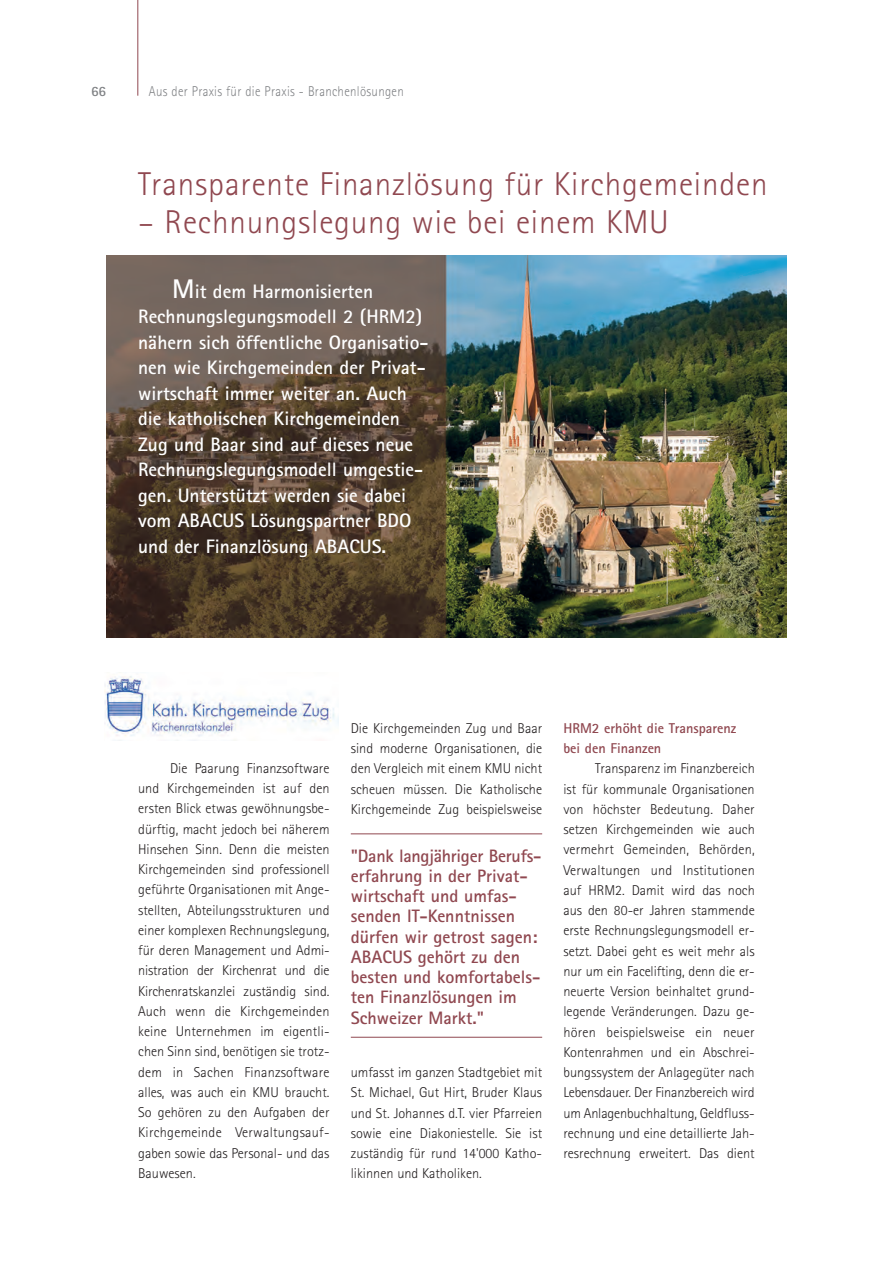
<style>
.page{position:relative;width:893px;height:1263px;background:#fff}
.page>*{position:absolute;margin:0;border:0;box-sizing:border-box;transform-origin:0 0}
.t1{font:300 33px "Rotis Sans Serif";letter-spacing:.025em;color:#904850}
.t2{font:700 19.5px/25.5px "Rotis Sans Serif";color:#fff}
.t3{font:700 18px/20.2px "Rotis Sans Serif";color:#904850}
.t4{font:300 14.25px/20.2px "Rotis Sans Serif";color:#231f20;text-align:justify}
.t5{font:300 14.25px "Rotis Sans Serif";letter-spacing:.025em;color:#808285;scale:.9 1}
.t6{font:700 14.25px/20.2px "Rotis Sans Serif";color:#904850}
.t7{font:700 14.25px "Rotis Sans Serif";color:#808285}
.s1{font-size:27px}
</style>
<div class="page">
<hr style="left:137px;top:0;width:1px;height:96px;background:#904850">
<img style="left:106px;top:255px;width:681px;height:382px">
<hr style="left:351px;top:833px;width:191px;height:1px;background:#904850">
<hr style="left:351px;top:1037px;width:191px;height:1px;background:#904850">
<img style="left:104px;top:676px;width:234px;height:61px">
<p class="t7" style="left:91px;top:82px;width:17px">66</p>
<p class="t5" style="left:149px;top:83px;width:285px">Aus der Praxis für die Praxis - Branchenlösungen</p>
<h1 class="t1" style="left:138px;top:165px;width:631px">Transparente Finanzlösung für Kirchgemeinden</h1>
<h1 class="t1" style="left:138px;top:203px;width:532px">– Rechnungslegung wie bei einem KMU</h1>
<p class="t2" style="left:138px;top:278px;width:292px;text-indent:34px"><span class="s1">M</span>it dem Harmonisierten<br>Rechnungslegungsmodell 2 (HRM2) nähern sich öffentliche Organisatio&shy;nen wie Kirchgemeinden der Privat&shy;wirtschaft immer weiter an. Auch die katholischen Kirchgemeinden<br>Zug und Baar sind auf dieses neue<br>Rechnungslegungsmodell umgestie&shy;gen. Unterstützt werden sie dabei vom ABACUS Lösungspartner BDO und der Finanzlösung ABACUS.</p>
<p class="t4" style="left:138px;top:758px;width:193px;text-indent:32px">Die Paarung Finanzsoftware und Kirchgemeinden ist auf den ersten Blick etwas gewöhnungsbe&shy;dürftig, macht jedoch bei näherem Hinsehen Sinn. Denn die meisten Kirchgemeinden sind professionell geführte Organisationen mit Ange&shy;stellten, Abteilungsstrukturen und einer komplexen Rechnungslegung, für deren Management und Admi&shy;nistration der Kirchenrat und die Kirchenratskanzlei zuständig sind.<br>Auch wenn die Kirchgemeinden keine Unternehmen im eigentli&shy;chen Sinn sind, benötigen sie trotz&shy;dem in Sachen Finanzsoftware alles, was auch ein KMU braucht.<br>So gehören zu den Aufgaben der Kirchgemeinde Verwaltungsauf&shy;gaben sowie das Personal- und das Bauwesen.</p>
<p class="t4" style="left:351px;top:718px;width:193px">Die Kirchgemeinden Zug und Baar sind moderne Organisationen, die den Vergleich mit einem KMU nicht scheuen müssen. Die Katholische Kirchgemeinde Zug beispielsweise</p>
<p class="t3" style="left:351px;top:845px;width:192px">"Dank langjähriger Berufs&shy;erfahrung in der Privat&shy;wirtschaft und umfas&shy;senden IT-Kenntnissen dürfen wir getrost sagen:<br>ABACUS gehört zu den besten und komfortabels&shy;ten Finanzlösungen im<br>Schweizer Markt."</p>
<p class="t4" style="left:351px;top:1062px;width:193px">umfasst im ganzen Stadtgebiet mit St. Michael, Gut Hirt, Bruder Klaus und St. Johannes d.T. vier Pfarreien sowie eine Diakoniestelle. Sie ist zuständig für rund 14'000 Katho&shy;likinnen und Katholiken.</p>
<p class="t6" style="left:563px;top:717px;width:175px">HRM2 erhöht die Transparenz bei den Finanzen</p>
<p class="t4" style="left:563px;top:758px;width:193px;text-indent:32px">Transparenz im Finanzbereich ist für kommunale Organisationen von höchster Bedeutung. Daher setzen Kirchgemeinden wie auch vermehrt Gemeinden, Behörden, Verwaltungen und Institutionen auf HRM2. Damit wird das noch aus den 80-er Jahren stammende erste Rechnungslegungsmodell er&shy;setzt. Dabei geht es weit mehr als nur um ein Facelifting, denn die er&shy;neuerte Version beinhaltet grund&shy;legende Veränderungen. Dazu ge&shy;hören beispielsweise ein neuer Kontenrahmen und ein Abschrei&shy;bungssystem der Anlagegüter nach Lebensdauer. Der Finanzbereich wird um Anlagenbuchhaltung, Geldfluss&shy;rechnung und eine detaillierte Jah&shy;resrechnung erweitert. Das dient</p>
</div>
